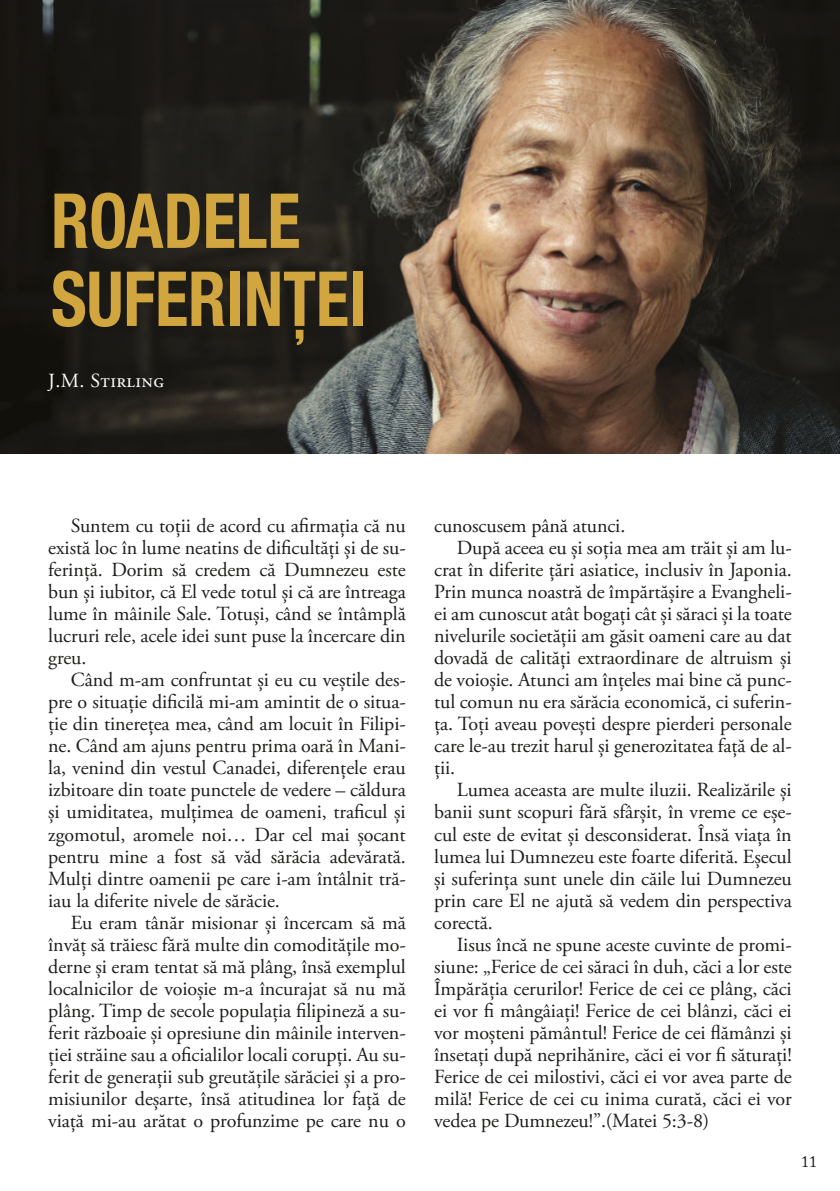
<style>
.page{position:relative;width:840px;height:1191px;background:#fff}
.page>*{position:absolute;margin:0;border:0;box-sizing:border-box;transform-origin:0 0}
.t1{font:700 condensed 76px/78px "Helvetica Neue LT Pro";color:#d2a63e;scale:.9 1}
.t2{font:20px/22px "Adobe Garamond Pro";letter-spacing:-.005em;color:#1d1d1b;text-align:justify}
.t3{font:20px "Adobe Garamond Pro";color:#fff}
.t4{font:16px "Adobe Caslon Pro";color:#1d1d1b}
</style>
<div class="page">
<img style="left:0;top:0;width:839px;height:453px">
<h1 class="t1" style="left:51px;top:193px;width:352px">ROADELE<br>SUFERINȚEI</h1>
<p class="t3" style="left:48px;top:372px;width:117px">J.M. STIRLING</p>
<p class="t2" style="left:48px;top:517px;width:359px;text-indent:23px">Suntem cu toţii de acord cu afirmaţia că nu există loc în lume neatins de dificultăţi și de su&shy;ferinţă. Dorim să credem că Dumnezeu este bun și iubitor, că El vede totul și că are întreaga lume în mâinile Sale. Totuși, când se întâmplă lucruri rele, acele idei sunt puse la încercare din greu.</p>
<p class="t2" style="left:48px;top:671px;width:359px;text-indent:23px">Când m-am confruntat și eu cu veștile des&shy;pre o situaţie dificilă mi-am amintit de o situa&shy;ţie din tinereţea mea, când am locuit în Filipi&shy;ne. Când am ajuns pentru prima oară în Mani&shy;la, venind din vestul Canadei, diferenţele erau izbitoare din toate punctele de vedere – căldura și umiditatea, mulţimea de oameni, traficul și zgomotul, aromele noi… Dar cel mai șocant pentru mine a fost să văd sărăcia adevărată.<br>Mulţi dintre oamenii pe care i-am întâlnit tră&shy;iau la diferite nivele de sărăcie.</p>
<p class="t2" style="left:48px;top:913px;width:359px;text-indent:23px">Eu eram tânăr misionar și încercam să mă învăţ să trăiesc fără multe din comodităţile mo&shy;derne și eram tentat să mă plâng, însă exemplul localnicilor de voioșie m-a încurajat să nu mă plâng. Timp de secole populaţia filipineză a su&shy;ferit războaie și opresiune din mâinile interven&shy;ţiei străine sau a oficialilor locali corupţi. Au su&shy;ferit de generaţii sub greutăţile sărăciei și a pro&shy;misiunilor deșarte, însă atitudinea lor faţă de viaţă mi-au arătat o profunzime pe care nu o</p>
<p class="t2" style="left:434px;top:517px;width:192px">cunoscusem până atunci.</p>
<p class="t2" style="left:456px;top:539px;width:336px">După aceea eu și soţia mea am trăit și am lu-</p>
<p class="t2" style="left:434px;top:561px;width:359px">crat în diferite ţări asiatice, inclusiv în Japonia.</p>
<p class="t2" style="left:434px;top:583px;width:359px">Prin munca noastră de împărtășire a Evangheli-</p>
<p class="t2" style="left:434px;top:605px;width:359px">ei am cunoscut atât bogaţi cât și săraci și la toate</p>
<p class="t2" style="left:434px;top:627px;width:359px">nivelurile societăţii am găsit oameni care au dat</p>
<p class="t2" style="left:434px;top:649px;width:359px">dovadă de calităţi extraordinare de altruism și</p>
<p class="t2" style="left:434px;top:671px;width:359px">de voioșie. Atunci am înţeles mai bine că punc-</p>
<p class="t2" style="left:434px;top:693px;width:359px">tul comun nu era sărăcia economică, ci suferin-</p>
<p class="t2" style="left:434px;top:715px;width:359px">ţa. Toţi aveau povești despre pierderi personale</p>
<p class="t2" style="left:434px;top:737px;width:359px">care le-au trezit harul și generozitatea faţă de al-</p>
<p class="t2" style="left:434px;top:759px;width:23px">ţii.</p>
<p class="t2" style="left:456px;top:781px;width:336px">Lumea aceasta are multe iluzii. Realizările și</p>
<p class="t2" style="left:434px;top:803px;width:359px">banii sunt scopuri fără sfârșit, în vreme ce eșe-</p>
<p class="t2" style="left:434px;top:825px;width:359px">cul este de evitat și desconsiderat. Însă viaţa în</p>
<p class="t2" style="left:434px;top:847px;width:359px">lumea lui Dumnezeu este foarte diferită. Eșecul</p>
<p class="t2" style="left:434px;top:869px;width:359px">și suferinţa sunt unele din căile lui Dumnezeu</p>
<p class="t2" style="left:434px;top:891px;width:359px">prin care El ne ajută să vedem din perspectiva</p>
<p class="t2" style="left:434px;top:913px;width:60px">corectă.</p>
<p class="t2" style="left:456px;top:935px;width:336px">Iisus încă ne spune aceste cuvinte de promi-</p>
<p class="t2" style="left:434px;top:957px;width:359px">siune: „Ferice de cei săraci în duh, căci a lor este</p>
<p class="t2" style="left:434px;top:979px;width:359px">Împărăţia cerurilor! Ferice de cei ce plâng, căci</p>
<p class="t2" style="left:434px;top:1001px;width:359px">ei vor fi mângâiaţi! Ferice de cei blânzi, căci ei</p>
<p class="t2" style="left:434px;top:1023px;width:359px">vor moșteni pământul! Ferice de cei flămânzi și</p>
<p class="t2" style="left:434px;top:1045px;width:359px">însetaţi după neprihănire, căci ei vor fi săturaţi!</p>
<p class="t2" style="left:434px;top:1067px;width:359px">Ferice de cei milostivi, căci ei vor avea parte de</p>
<p class="t2" style="left:434px;top:1089px;width:359px">milă! Ferice de cei cu inima curată, căci ei vor</p>
<p class="t2" style="left:434px;top:1111px;width:276px">vedea pe Dumnezeu!”.(Matei 5:3-8)</p>
<p class="t4" style="left:800px;top:1154px;width:17px">11</p>
</div>
